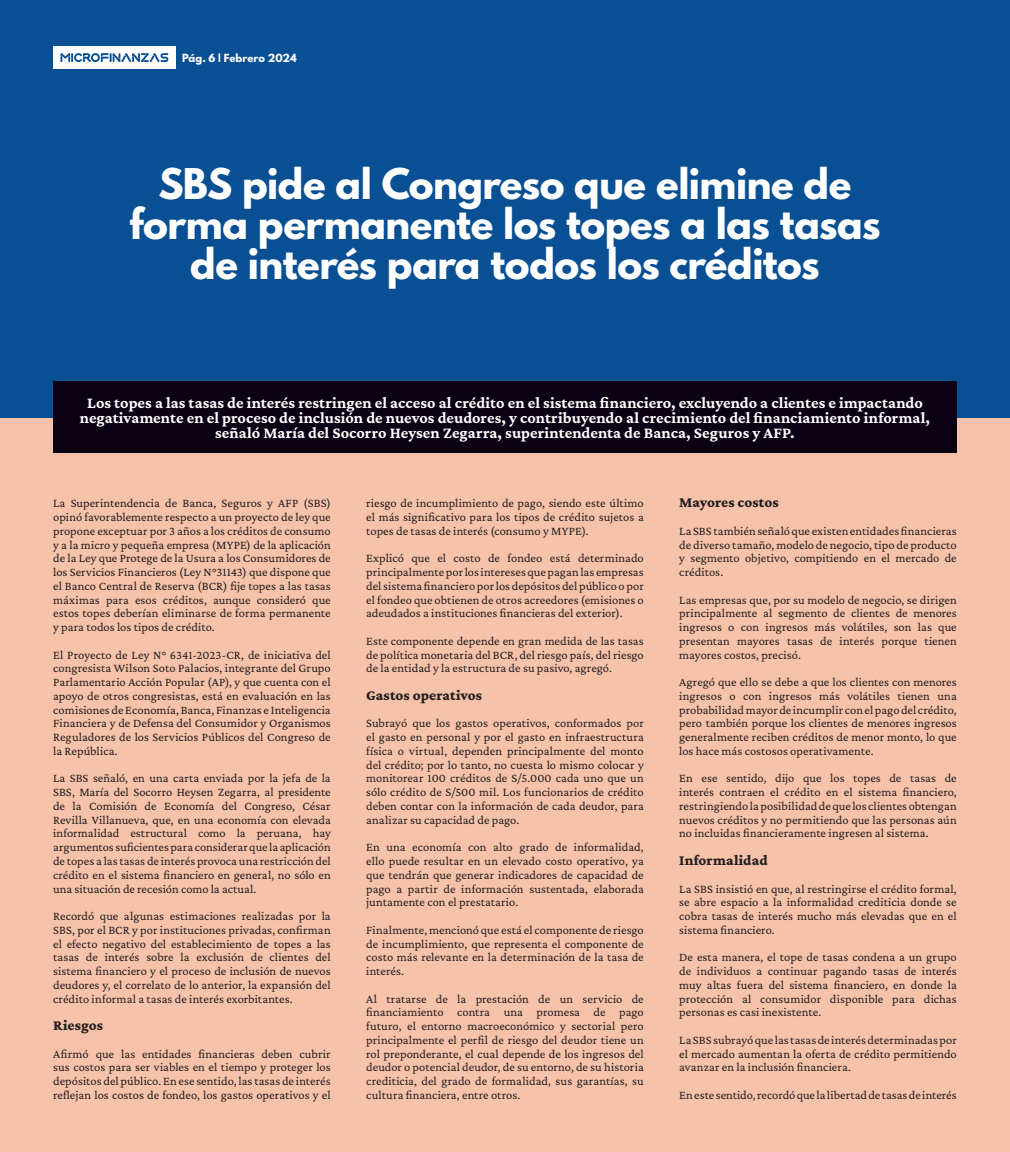
<style>
.page{position:relative;width:1010px;height:1152px;background:#f6c2a9}
.page>*{position:absolute;margin:0;border:0;box-sizing:border-box;transform-origin:0 0}
.t1{font:700 37.5px/40px "League Spartan";letter-spacing:-.015em;color:#fff;text-align:center}
.t2{font:700 16.25px/15px "Crimson Pro";letter-spacing:.005em;color:#fff;text-align:center}
.t3{font:800 15px "Crimson Pro";color:#231f20}
.t4{font:12.5px/13.8px "Crimson Pro";letter-spacing:.005em;color:#231f20;text-align:justify}
.t5{font:700 10px "League Spartan";color:#fff}
</style>
<div class="page">
<div style="left:0;top:0;width:1010px;height:417px;background:#084f93"></div>
<div style="left:53px;top:381px;width:904px;height:72px;background:#0a0214"></div>
<div style="left:53px;top:46px;width:123px;height:23px;background:#fff"></div>
<svg style="left:60px;top:53px;width:108px;height:9px"></svg>
<p class="t5" style="left:182px;top:50px;width:116px">Pág. 6 | Febrero 2024</p>
<h1 class="t1" style="left:129px;top:163px;width:753px">SBS pide al Congreso que elimine de forma permanente los topes a las tasas de interés para todos los créditos</h1>
<p class="t2" style="left:80px;top:395px;width:852px">Los topes a las tasas de interés restringen el acceso al crédito en el sistema financiero, excluyendo a clientes e impactando negativamente en el proceso de inclusión de nuevos deudores, y contribuyendo al crecimiento del financiamiento informal, señaló María del Socorro Heysen Zegarra, superintendenta de Banca, Seguros y AFP.</p>
<p class="t4" style="left:53px;top:496px;width:279px">La Superintendencia de Banca, Seguros y AFP (SBS) opinó favorablemente respecto a un proyecto de ley que propone exceptuar por 3 años a los créditos de consumo y a la micro y pequeña empresa (MYPE) de la aplicación de la Ley que Protege de la Usura a los Consumidores de los Servicios Financieros (Ley N°31143) que dispone que el Banco Central de Reserva (BCR) fije topes a las tasas máximas para esos créditos, aunque consideró que estos topes deberían eliminarse de forma permanente y para todos los tipos de crédito.</p>
<p class="t4" style="left:53px;top:647px;width:279px">El Proyecto de Ley N° 6341-2023-CR, de iniciativa del congresista Wilson Soto Palacios, integrante del Grupo Parlamentario Acción Popular (AP), y que cuenta con el apoyo de otros congresistas, está en evaluación en las comisiones de Economía, Banca, Finanzas e Inteligencia Financiera y de Defensa del Consumidor y Organismos Reguladores de los Servicios Públicos del Congreso de la República.</p>
<p class="t4" style="left:53px;top:771px;width:279px">La SBS señaló, en una carta enviada por la jefa de la SBS, María del Socorro Heysen Zegarra, al presidente de la Comisión de Economía del Congreso, César Revilla Villanueva, que, en una economía con elevada informalidad estructural como la peruana, hay argumentos suficientes para considerar que la aplicación de topes a las tasas de interés provoca una restricción del crédito en el sistema financiero en general, no sólo en una situación de recesión como la actual.</p>
<p class="t4" style="left:53px;top:909px;width:279px">Recordó que algunas estimaciones realizadas por la SBS, por el BCR y por instituciones privadas, confirman el efecto negativo del establecimiento de topes a las tasas de interés sobre la exclusión de clientes del sistema financiero y el proceso de inclusión de nuevos deudores y, el correlato de lo anterior, la expansión del crédito informal a tasas de interés exorbitantes.</p>
<p class="t3" style="left:53px;top:1015px;width:51px">Riesgos</p>
<p class="t4" style="left:53px;top:1046px;width:279px">Afirmó que las entidades financieras deben cubrir sus costos para ser viables en el tiempo y proteger los depósitos del público. En ese sentido, las tasas de interés reflejan los costos de fondeo, los gastos operativos y el</p>
<p class="t4" style="left:366px;top:496px;width:279px">riesgo de incumplimiento de pago, siendo este último el más significativo para los tipos de crédito sujetos a topes de tasas de interés (consumo y MYPE).</p>
<p class="t4" style="left:366px;top:551px;width:279px">Explicó que el costo de fondeo está determinado principalmente por los intereses que pagan las empresas del sistema financiero por los depósitos del público o por el fondeo que obtienen de otros acreedores (emisiones o adeudados a instituciones financieras del exterior).</p>
<p class="t4" style="left:366px;top:634px;width:279px">Este componente depende en gran medida de las tasas de política monetaria del BCR, del riesgo país, del riesgo de la entidad y la estructura de su pasivo, agregó.</p>
<p class="t3" style="left:366px;top:685px;width:117px">Gastos operativos</p>
<p class="t4" style="left:366px;top:716px;width:279px">Subrayó que los gastos operativos, conformados por el gasto en personal y por el gasto en infraestructura física o virtual, dependen principalmente del monto del crédito; por lo tanto, no cuesta lo mismo colocar y monitorear 100 créditos de S/5.000 cada uno que un sólo crédito de S/500 mil. Los funcionarios de crédito deben contar con la información de cada deudor, para analizar su capacidad de pago.</p>
<p class="t4" style="left:366px;top:840px;width:279px">En una economía con alto grado de informalidad, ello puede resultar en un elevado costo operativo, ya que tendrán que generar indicadores de capacidad de pago a partir de información sustentada, elaborada juntamente con el prestatario.</p>
<p class="t4" style="left:366px;top:922px;width:279px">Finalmente, mencionó que está el componente de riesgo de incumplimiento, que representa el componente de costo más relevante en la determinación de la tasa de interés.</p>
<p class="t4" style="left:366px;top:991px;width:279px">Al tratarse de la prestación de un servicio de financiamiento contra una promesa de pago futuro, el entorno macroeconómico y sectorial pero principalmente el perfil de riesgo del deudor tiene un rol preponderante, el cual depende de los ingresos del deudor o potencial deudor, de su entorno, de su historia crediticia, del grado de formalidad, sus garantías, su cultura financiera, entre otros.</p>
<p class="t3" style="left:679px;top:493px;width:101px">Mayores costos</p>
<p class="t4" style="left:679px;top:524px;width:279px">La SBS también señaló que existen entidades financieras de diverso tamaño, modelo de negocio, tipo de producto y segmento objetivo, compitiendo en el mercado de créditos.</p>
<p class="t4" style="left:679px;top:592px;width:279px">Las empresas que, por su modelo de negocio, se dirigen principalmente al segmento de clientes de menores ingresos o con ingresos más volátiles, son las que presentan mayores tasas de interés porque tienen mayores costos, precisó.</p>
<p class="t4" style="left:679px;top:675px;width:279px">Agregó que ello se debe a que los clientes con menores ingresos o con ingresos más volátiles tienen una probabilidad mayor de incumplir con el pago del crédito, pero también porque los clientes de menores ingresos generalmente reciben créditos de menor monto, lo que los hace más costosos operativamente.</p>
<p class="t4" style="left:679px;top:771px;width:279px">En ese sentido, dijo que los topes de tasas de interés contraen el crédito en el sistema financiero, restringiendo la posibilidad de que los clientes obtengan nuevos créditos y no permitiendo que las personas aún no incluidas financieramente ingresen al sistema.</p>
<p class="t3" style="left:679px;top:850px;width:90px">Informalidad</p>
<p class="t4" style="left:679px;top:881px;width:279px">La SBS insistió en que, al restringirse el crédito formal, se abre espacio a la informalidad crediticia donde se cobra tasas de interés mucho más elevadas que en el sistema financiero.</p>
<p class="t4" style="left:679px;top:950px;width:279px">De esta manera, el tope de tasas condena a un grupo de individuos a continuar pagando tasas de interés muy altas fuera del sistema financiero, en donde la protección al consumidor disponible para dichas personas es casi inexistente.</p>
<p class="t4" style="left:679px;top:1032px;width:279px">La SBS subrayó que las tasas de interés determinadas por el mercado aumentan la oferta de crédito permitiendo avanzar en la inclusión financiera.</p>
<p class="t4" style="left:679px;top:1087px;width:279px">En este sentido, recordó que la libertad de tasas de interés</p>
</div>
